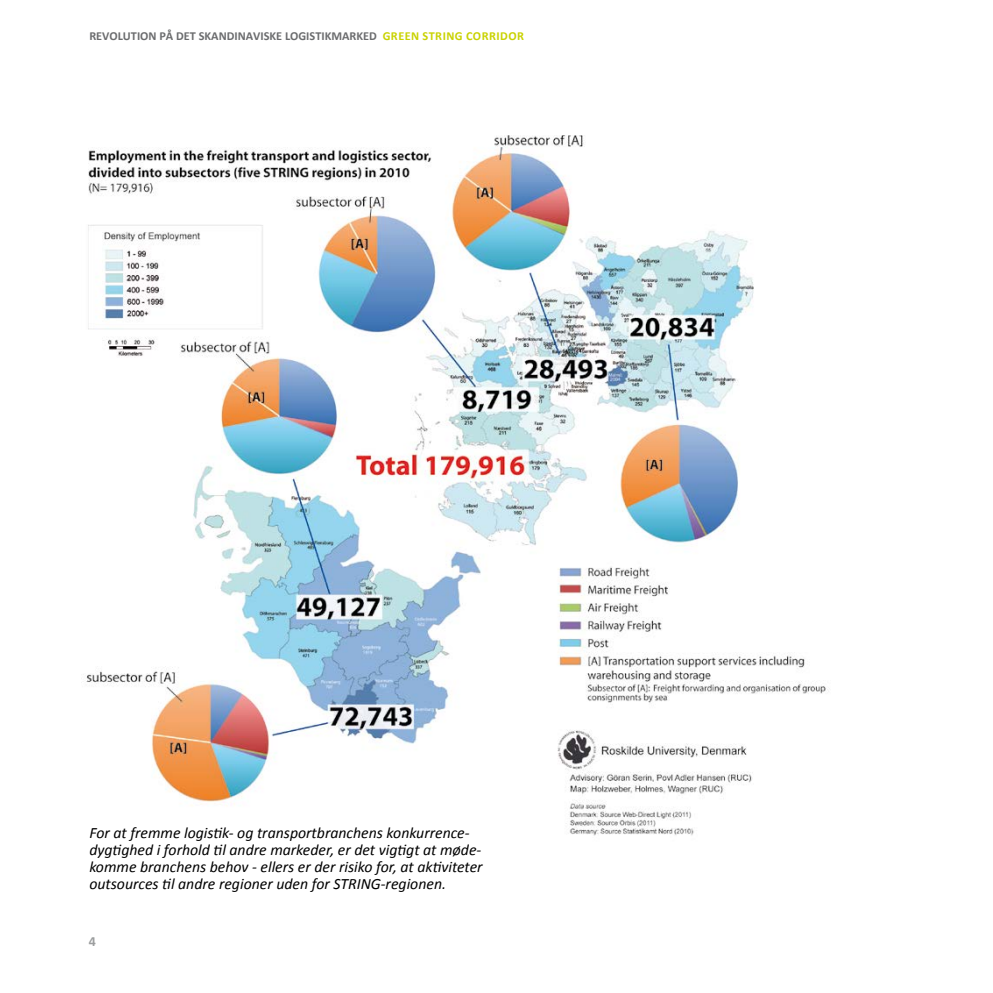
<style>
.page{position:relative;width:993px;height:993px;background:#fff}
.page>*{position:absolute;margin:0;border:0;box-sizing:border-box;transform-origin:0 0}
.t1{font:italic 15.75px/17px "Calibri";color:#000}
.t2{font:700 14px "Calibri";color:#9c9e9f}
.t3{font:700 12.25px "Calibri";color:#6b6c6e}
.s1{color:#c9d200}
</style>
<div class="page">
<img style="left:86px;top:136px;width:742px;height:700px">
<p class="t3" style="left:89px;top:28px;width:436px">REVOLUTION PÅ DET SKANDINAVISKE LOGISTIKMARKED <span class="s1">GREEN STRING CORRIDOR</span></p>
<p class="t1" style="left:89px;top:823px;width:395px">For at fremme logistik- og transportbranchens konkurrence&shy;dygtighed i forhold til andre markeder, er det vigtigt at møde&shy;komme branchens behov - ellers er der risiko for, at aktiviteter outsources til andre regioner uden for STRING-regionen.</p>
<p class="t2" style="left:89px;top:932px;width:9px">4</p>
</div>
